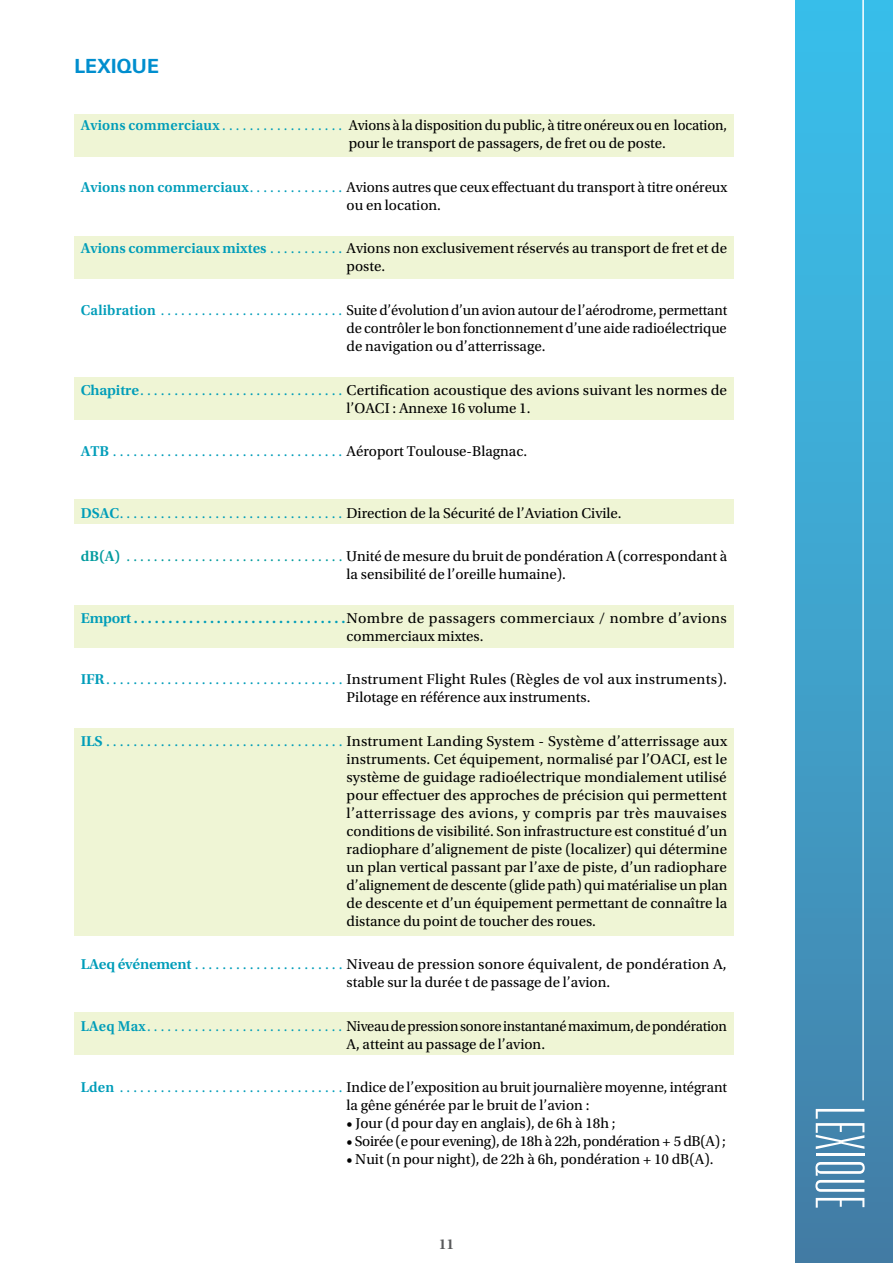
<style>
.page{position:relative;width:893px;height:1263px;background:#fff}
.page>*{position:absolute;margin:0;border:0;box-sizing:border-box;transform-origin:0 0}
.t1{font:100 ultra-condensed 67.5px "Univers LT Std";letter-spacing:.025em;color:#fff}
.t2{font:700 19.5px "Univers LT Std";color:#008ece}
.t3{font:15px/18px "Utopia Std";color:#000}
.t4{font:15px/18px "Utopia Std";letter-spacing:-.02em;color:#000}
.t5{font:15px "Utopia Std";color:#009db9}
.t6{font:15px/18px "Utopia Std";letter-spacing:.02em;color:#000}
.t7{font:600 15px "Utopia Std";letter-spacing:-.015em;color:#009db9}
.t8{font:600 15px "Utopia Std";color:#58595b}
.s1{font-weight:600;color:#009db9}
.s2{color:#009db9}
.s3{font-weight:600}
.s4{color:#000}
.s5{font-weight:600;color:#009b9e}
.s6{color:#009b9e}
</style>
<div class="page">
<div style="left:795px;top:0;width:98px;height:1263px;background:linear-gradient(to bottom,#3ac3ee,#447fa7)"></div>
<hr style="left:862px;top:0;width:2px;height:1100px;background:#fff">
<div style="left:74px;top:729px;width:659px;height:207px;background:#eff5d5"></div>
<div style="left:74px;top:605px;width:659px;height:42px;background:#eff5d5"></div>
<div style="left:74px;top:1012px;width:659px;height:43px;background:#eff5d5"></div>
<div style="left:74px;top:377px;width:659px;height:42px;background:#eff5d5"></div>
<div style="left:74px;top:236px;width:659px;height:42px;background:#eff5d5"></div>
<div style="left:74px;top:500px;width:659px;height:24px;background:#eff5d5"></div>
<div style="left:74px;top:114px;width:659px;height:42px;background:#eff5d5"></div>
<h2 class="t2" style="left:74px;top:54px;width:86px">LEXIQUE</h2>
<p class="t3" style="left:349px;top:117px;width:380px;text-indent:-268px"><span class="s1">Avions commerciaux</span> <span class="s2">. . . . . . . . . . . . . . . . . .</span> Avions à la disposition du public, à titre onéreux ou en location, pour le transport de passagers, de fret ou de poste.</p>
<p class="t3" style="left:347px;top:178px;width:382px;text-indent:-266px"><span class="s1">Avions non commerciaux</span> <span class="s2">. . . . . . . . . . . . . .</span> Avions autres que ceux effectuant du transport à titre onéreux ou en location.</p>
<p class="t3" style="left:347px;top:240px;width:382px;text-indent:-266px"><span class="s1">Avions commerciaux mixtes</span> <span class="s2">. . . . . . . . . . .</span> Avions non exclusivement réservés au transport de fret et de poste.</p>
<p class="t3" style="left:347px;top:301px;width:382px;text-align:justify;text-indent:-266px"><span class="s1">Calibration</span> <span class="s2">. . . . . . . . . . . . . . . . . . . . . . . . . . .</span> Suite d’évolution d’un avion autour de l’aérodrome, permettant de contrôler le bon fonctionnement d’une aide radioélectrique de navigation ou d’atterrissage.</p>
<p class="t3" style="left:347px;top:381px;width:382px;text-indent:-266px"><span class="s1">Chapitre</span> <span class="s2">. . . . . . . . . . . . . . . . . . . . . . . . . . . . . .</span> Certification acoustique des avions suivant les normes de l’OACI : Annexe 16 volume 1.</p>
<p class="t5" style="left:81px;top:443px;width:446px"><span class="s3">ATB</span> . . . . . . . . . . . . . . . . . . . . . . . . . . . . . . . . . . <span class="s4">Aéroport Toulouse-Blagnac.</span></p>
<p class="t3" style="left:81px;top:504px;width:540px"><span class="s1">DSAC</span> <span class="s2">. . . . . . . . . . . . . . . . . . . . . . . . . . . . . . . . .</span> Direction de la Sécurité de l’Aviation Civile.</p>
<p class="t3" style="left:347px;top:547px;width:382px;text-indent:-266px"><span class="s5">dB(A)</span> <span class="s6">. . . . . . . . . . . . . . . . . . . . . . . . . . . . . . . .</span> Unité de mesure du bruit de pondération A (correspondant à la sensibilité de l’oreille humaine).</p>
<p class="t7" style="left:81px;top:609px;width:55px">Emport...............................</p>
<p class="t6" style="left:347px;top:609px;width:382px">Nombre de passagers commerciaux / nombre d’avions commerciaux mixtes.</p>
<p class="t3" style="left:347px;top:670px;width:380px;text-indent:-266px"><span class="s1">IFR</span> <span class="s2">. . . . . . . . . . . . . . . . . . . . . . . . . . . . . . . . . . .</span> Instrument Flight Rules (Règles de vol aux instruments).<br>Pilotage en référence aux instruments.</p>
<p class="t3" style="left:347px;top:732px;width:382px;text-align:justify;text-indent:-266px"><span class="s1">ILS</span> <span class="s2">. . . . . . . . . . . . . . . . . . . . . . . . . . . . . . . . . . .</span> Instrument Landing System - Système d’atterrissage aux instruments. Cet équipement, normalisé par l’OACI, est le système de guidage radioélectrique mondialement utilisé pour effectuer des approches de précision qui permettent l’atterrissage des avions, y compris par très mauvaises conditions de visibilité. Son infrastructure est constitué d’un radiophare d’alignement de piste (localizer) qui détermine un plan vertical passant par l’axe de piste, d’un radiophare d’alignement de descente (glide path) qui matérialise un plan de descente et d’un équipement permettant de connaître la distance du point de toucher des roues.</p>
<p class="t3" style="left:347px;top:955px;width:382px;text-indent:-266px"><span class="s1">LAeq événement</span> <span class="s2">. . . . . . . . . . . . . . . . . . . . . .</span> Niveau de pression sonore équivalent, de pondération A, stable sur la durée t de passage de l’avion.</p>
<p class="t4" style="left:347px;top:1017px;width:382px;text-indent:-266px"><span class="s1">LAeq Max</span> <span class="s2">. . . . . . . . . . . . . . . . . . . . . . . . . . . . .</span> Niveau de pression sonore instantané maximum, de pondération<br>A, atteint au passage de l’avion.</p>
<p class="t3" style="left:347px;top:1078px;width:382px;text-indent:-266px"><span class="s1">Lden</span> <span class="s2">. . . . . . . . . . . . . . . . . . . . . . . . . . . . . . . . .</span> Indice de l’exposition au bruit journalière moyenne, intégrant la gêne générée par le bruit de l’avion :</p>
<p class="t3" style="left:347px;top:1114px;width:271px">• Jour (d pour day en anglais), de 6h à 18h ;</p>
<p class="t4" style="left:346px;top:1132px;width:381px">• Soirée (e pour evening), de 18h à 22h, pondération + 5 dB(A) ;</p>
<p class="t3" style="left:346px;top:1150px;width:368px">• Nuit (n pour night), de 22h à 6h, pondération + 10 dB(A).</p>
<p class="t8" style="left:439px;top:1235px;width:17px">11</p>
<h1 class="t1" style="left:874px;top:1107px;width:103px;rotate:90deg">Lexique</h1>
</div>
